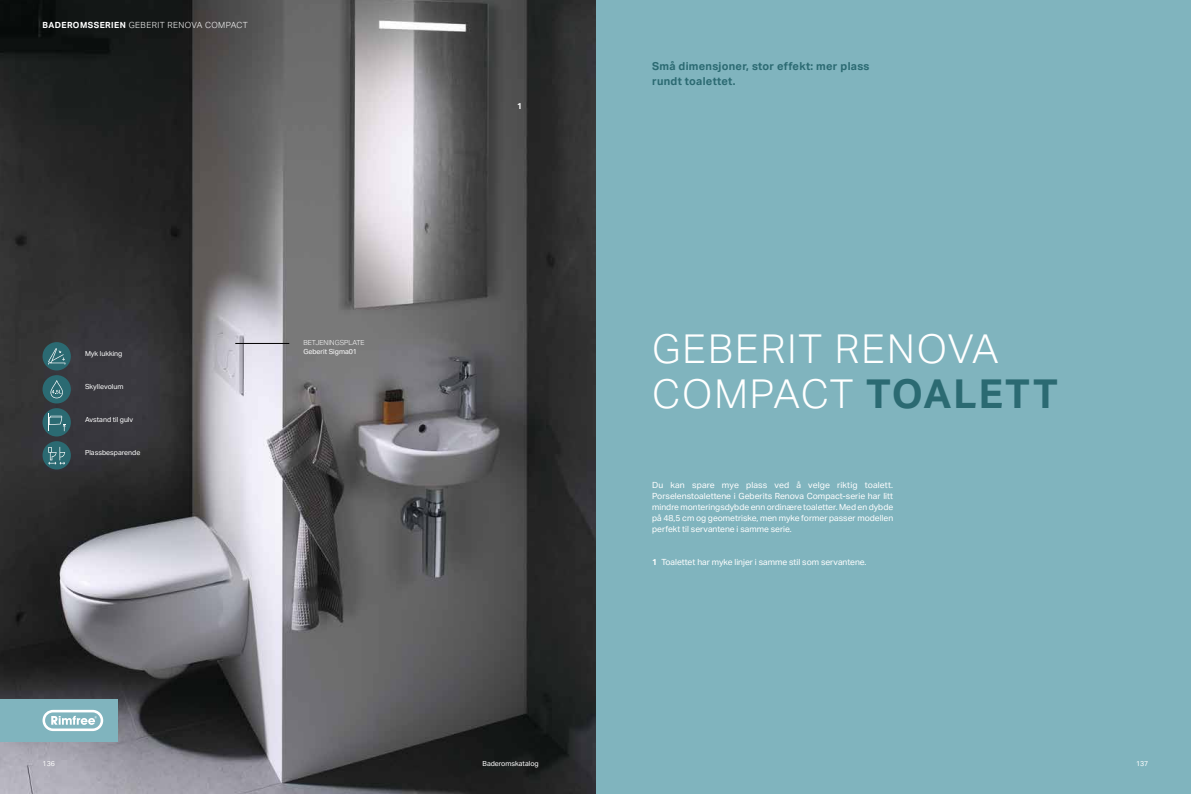
<style>
.page{position:relative;width:1191px;height:794px;background:#fff}
.page>*{position:absolute;margin:0;border:0;box-sizing:border-box;transform-origin:0 0}
.t1{font:300 40px/45px "Aktiv Grotesk Geberit";letter-spacing:.05em;color:#fff}
.t2{font:700 11px/15px "Aktiv Grotesk Geberit";letter-spacing:.025em;color:#2b6a72}
.t3{font:8.5px/11px "Aktiv Grotesk Geberit";color:#fff;text-align:justify}
.t4{font:300 8.5px "Aktiv Grotesk Geberit";letter-spacing:.05em;color:#fff}
.t5{font:700 8.5px "Aktiv Grotesk Geberit";color:#fff}
.t6{font:7px "Aktiv Grotesk Geberit";color:#fff}
.t7{font:300 7px "Aktiv Grotesk Geberit";color:#fff}
.s1{font-weight:700}
.s2{font-weight:700;color:#2b6a72}
</style>
<div class="page">
<div style="left:595px;top:0;width:596px;height:794px;background:#80b4be"></div>
<img style="left:0;top:0;width:595px;height:794px">
<div style="left:0;top:699px;width:117px;height:42px;background:#80b4be"></div>
<svg style="left:43px;top:710px;width:60px;height:21px"></svg>
<hr style="left:235px;top:343px;width:54px;height:1px;background:#000">
<div style="left:43px;top:342px;width:28px;height:28px;background:#2b6a72;border-radius:50%"></div>
<svg style="left:48px;top:348px;width:17px;height:16px"></svg>
<div style="left:43px;top:375px;width:28px;height:28px;background:#2b6a72;border-radius:50%"></div>
<svg style="left:50px;top:380px;width:13px;height:18px"></svg>
<div style="left:43px;top:408px;width:28px;height:28px;background:#2b6a72;border-radius:50%"></div>
<svg style="left:49px;top:415px;width:17px;height:16px"></svg>
<div style="left:43px;top:441px;width:28px;height:28px;background:#2b6a72;border-radius:50%"></div>
<svg style="left:48px;top:447px;width:17px;height:17px"></svg>
<p class="t4" style="left:43px;top:20px;width:207px"><span class="s1">BADEROMSSERIEN</span> GEBERIT RENOVA COMPACT</p>
<p class="t6" style="left:85px;top:350px;width:39px">Myk lukking</p>
<p class="t6" style="left:85px;top:383px;width:40px">Skyllevolum</p>
<p class="t6" style="left:85px;top:416px;width:50px">Avstand til gulv</p>
<p class="t6" style="left:85px;top:449px;width:57px">Plassbesparende</p>
<p class="t7" style="left:303px;top:339px;width:63px">BETJENINGSPLATE</p>
<p class="t6" style="left:303px;top:348px;width:55px">Geberit Sigma01</p>
<p class="t5" style="left:517px;top:101px;width:7px">1</p>
<p class="t2" style="left:652px;top:59px;width:219px">Små dimensjoner, stor effekt: mer plass rundt toalettet.</p>
<h1 class="t1" style="left:652px;top:327px;width:407px">GEBERIT RENOVA<br>COMPACT <span class="s2">TOALETT</span></h1>
<p class="t3" style="left:652px;top:480px;width:242px">Du kan spare mye plass ved å velge riktig toalett.<br>Porselenstoalettene i Geberits Renova Compact-serie har litt mindre monteringsdybde enn ordinære toaletter. Med en dybde på 48,5 cm og geometriske, men myke former passer modellen perfekt til servantene i samme serie.</p>
<p class="t3" style="left:652px;top:557px;width:216px"><span class="s1">1</span> Toalettet har myke linjer i samme stil som servantene.</p>
<p class="t6" style="left:43px;top:759px;width:14px">136</p>
<p class="t6" style="left:482px;top:759px;width:58px">Baderomskatalog</p>
<p class="t6" style="left:1136px;top:759px;width:14px">137</p>
</div>
